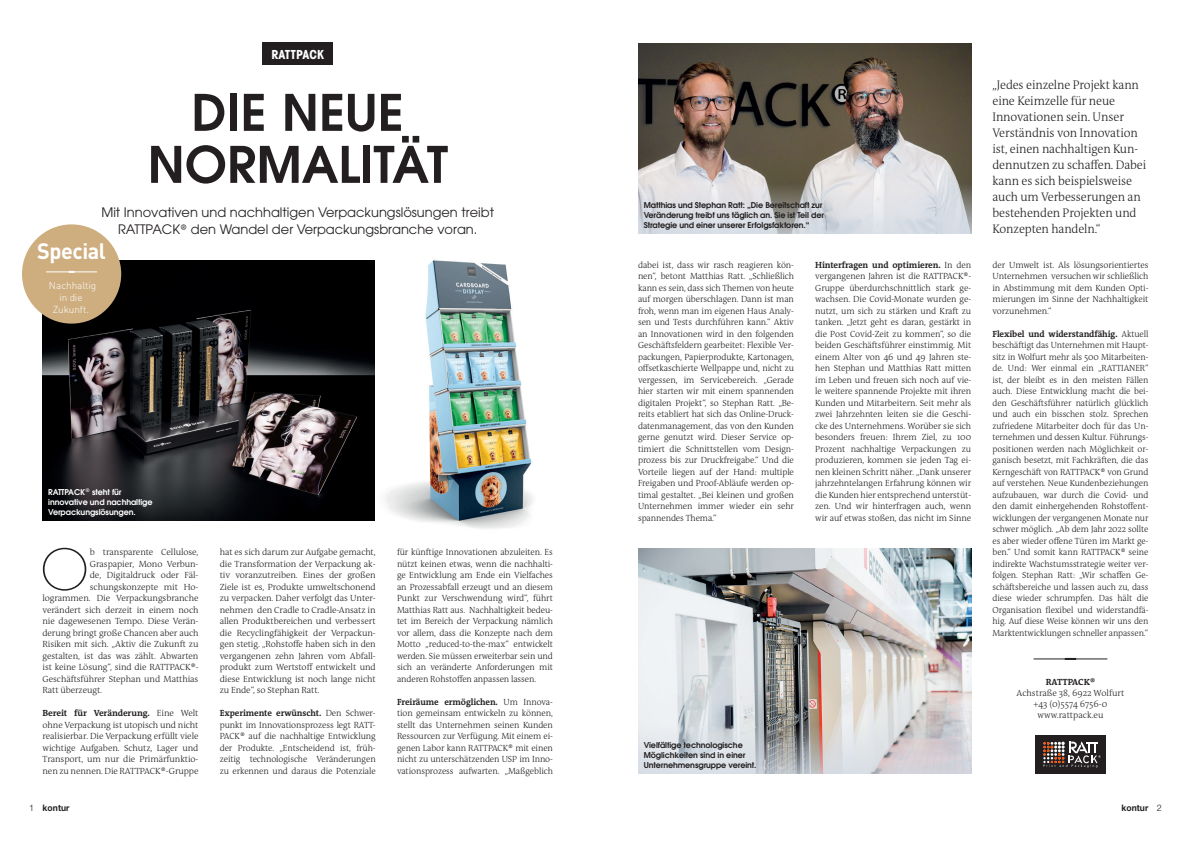
<style>
.page{position:relative;width:1191px;height:842px;background:#fff}
.page>*{position:absolute;margin:0;border:0;box-sizing:border-box;transform-origin:0 0}
.t1{font:200 56px "Avant Garde";color:#231f20}
.beilage_Titel{font:600 50px/52px "Avant Garde";color:#231f20;text-align:center}
.t2{font:700 22px "DINCE";letter-spacing:-.02em;color:#fff}
.beilage_Vorspann{font:13px/17px "Avant Garde";color:#231f20;text-align:center}
.beilage_Zitat_Text{font:300 12.5px/16px "The Antiqua B W3";letter-spacing:-.01em;color:#231f20;scale:.96 1}
.t3{font:700 condensed 12.5px "Avant Garde";color:#fff}
.t4{font:300 10px/12px "DINCE";letter-spacing:-.01em;color:#fff;text-align:center}
.beilage_Text{font:300 9px/11.5px "The Antiqua B W3";letter-spacing:-.01em;color:#231f20;text-align:justify}
.beilage_Text-2{font:300 9px/11.5px "The Antiqua B W3";letter-spacing:-.01em;color:#231f20;text-align:justify;scale:.96 1}
.beilage_Factbox_Text{font:300 9px "The Antiqua B W3";color:#231f20}
.t5{font:700 9px "Helvetica Neue";letter-spacing:.01em;color:#231f20;scale:.95 1}
.beilage_Factbox_Text-2{font:700 9px "The Antiqua B W7";color:#231f20}
.beilage_BU{font:600 8px/10px "Avant Garde";letter-spacing:-.01em;color:#231f20}
.beilage_BU-2{font:600 8px/10px "Avant Garde";letter-spacing:-.01em;color:#fff}
.s1{font-family:"The Antiqua B W3";font-weight:300}
.s2{font-family:"The Antiqua B W3";font-weight:300;font-size:9px}
.s3{font-family:"The Antiqua B W7";font-weight:700}
.s4{font-weight:300}
</style>
<div class="page">
<img style="left:43px;top:261px;width:332px;height:260px">
<img style="left:385px;top:260px;width:148px;height:269px">
<img style="left:638px;top:549px;width:333px;height:175px">
<img style="left:638px;top:43px;width:333px;height:140px">
<div style="left:262px;top:43px;width:71px;height:22px;background:#231f20"></div>
<hr style="left:1033px;top:659px;width:74px;height:1px;background:#231f20">
<svg style="left:1064px;top:658px;width:12px;height:2px"></svg>
<div style="left:22px;top:224px;width:99px;height:100px;background:#ceae7f;border-radius:50%"></div>
<hr style="left:46px;top:272px;width:51px;height:1px;background:#fff">
<svg style="left:638px;top:183px;width:333px;height:50px;background:#d2d4d8"></svg>
<svg style="left:638px;top:724px;width:333px;height:50px;background:#cbccd0"></svg>
<div style="left:1035px;top:735px;width:70px;height:39px;background:#231f20"></div>
<svg style="left:1043px;top:741px;width:57px;height:27px"></svg>
<p class="t3" style="left:271px;top:46px;width:54px">RATTPACK</p>
<p class="beilage_Titel" style="left:148px;top:86px;width:302px">DIE NEUE<br>NORMALITÄT</p>
<p class="beilage_Vorspann" style="left:101px;top:204px;width:394px">Mit Innovativen und nachhaltigen Verpackungslösungen treibt<br>RATTPACK<span class="s1">®</span> den Wandel der Verpackungsbranche voran.</p>
<p class="t2" style="left:37px;top:237px;width:70px">Special</p>
<p class="t4" style="left:49px;top:280px;width:49px">Nachhaltig in die<br>Zukunft.</p>
<p class="beilage_BU-2" style="left:48px;top:487px;width:106px">RATTPACK<span class="s2">®</span> steht für innovative und nachhaltige<br>Verpackungslösungen.</p>
<p class="t1" style="left:41px;top:537px;width:50px">O</p>
<p class="beilage_Text" style="left:90px;top:547px;width:110px">b transparente Cellulose,</p>
<p class="beilage_Text" style="left:90px;top:558px;width:110px">Graspapier, Mono Verbun-</p>
<p class="beilage_Text" style="left:90px;top:570px;width:110px">de, Digitaldruck oder Fäl-</p>
<p class="beilage_Text" style="left:90px;top:581px;width:110px">schungskonzepte mit Ho-</p>
<p class="beilage_Text" style="left:43px;top:593px;width:157px">logrammen. Die Verpackungsbranche</p>
<p class="beilage_Text" style="left:43px;top:604px;width:157px">verändert sich derzeit in einem noch</p>
<p class="beilage_Text" style="left:43px;top:616px;width:157px">nie dagewesenen Tempo. Diese Verän-</p>
<p class="beilage_Text" style="left:43px;top:627px;width:157px">derung bringt große Chancen aber auch</p>
<p class="beilage_Text" style="left:43px;top:639px;width:157px">Risiken mit sich. „Aktiv die Zukunft zu</p>
<p class="beilage_Text" style="left:43px;top:650px;width:157px">gestalten, ist das was zählt. Abwarten</p>
<p class="beilage_Text" style="left:43px;top:662px;width:157px">ist keine Lösung“, sind die RATTPACK®-</p>
<p class="beilage_Text" style="left:43px;top:673px;width:157px">Geschäftsführer Stephan und Matthias</p>
<p class="beilage_Text" style="left:43px;top:685px;width:61px">Ratt überzeugt.</p>
<p class="beilage_Text" style="left:43px;top:708px;width:157px"><span class="s3">Bereit für Veränderung.</span> Eine Welt ohne Verpackung ist utopisch und nicht realisierbar. Die Verpackung erfüllt viele wichtige Aufgaben. Schutz, Lager und Transport, um nur die Primärfunktio&shy;nen zu nennen. Die RATTPACK®-Gruppe</p>
<p class="beilage_Text" style="left:220px;top:547px;width:157px">hat es sich darum zur Aufgabe gemacht, die Transformation der Verpackung ak&shy;tiv voranzutreiben. Eines der großen Ziele ist es, Produkte umweltschonend zu verpacken. Daher verfolgt das Unter&shy;nehmen den Cradle to Cradle-Ansatz in allen Produktbereichen und verbessert die Recyclingfähigkeit der Verpackun&shy;gen stetig. „Rohstoffe haben sich in den vergangenen zehn Jahren vom Abfall&shy;produkt zum Wertstoff entwickelt und diese Entwicklung ist noch lange nicht zu Ende“, so Stephan Ratt.</p>
<p class="beilage_Text" style="left:220px;top:708px;width:157px"><span class="s3">Experimente erwünscht.</span> Den Schwer&shy;punkt im Innovationsprozess legt RATT-PACK® auf die nachhaltige Entwicklung der Produkte. „Entscheidend ist, früh&shy;zeitig technologische Veränderungen zu erkennen und daraus die Potenziale</p>
<p class="beilage_Text" style="left:397px;top:547px;width:157px">für künftige Innovationen abzuleiten. Es nützt keinen etwas, wenn die nachhalti&shy;ge Entwicklung am Ende ein Vielfaches an Prozessabfall erzeugt und an diesem Punkt zur Verschwendung wird“, führt Matthias Ratt aus. Nachhaltigkeit bedeu&shy;tet im Bereich der Verpackung nämlich vor allem, dass die Konzepte nach dem Motto „reduced-to-the-max“ entwickelt werden. Sie müssen erweiterbar sein und sich an veränderte Anforderungen mit anderen Rohstoffen anpassen lassen.</p>
<p class="beilage_Text" style="left:397px;top:696px;width:157px"><span class="s3">Freiräume ermöglichen.</span> Um Innova&shy;tion gemeinsam entwickeln zu können, stellt das Unternehmen seinen Kunden Ressourcen zur Verfügung. Mit einem ei&shy;genen Labor kann RATTPACK® mit einen nicht zu unterschätzenden USP im Inno&shy;vationsprozess aufwarten. „Maßgeblich</p>
<p class="beilage_BU" style="left:643px;top:200px;width:182px">Matthias und Stephan Ratt: „Die Bereitschaft zur<br>Veränderung treibt uns täglich an. Sie ist Teil der<br>Strategie und einer unserer Erfolgsfaktoren.“</p>
<p class="beilage_Text" style="left:638px;top:259px;width:157px">dabei ist, dass wir rasch reagieren kön&shy;nen“, betont Matthias Ratt. „Schließlich kann es sein, dass sich Themen von heute auf morgen überschlagen. Dann ist man froh, wenn man im eigenen Haus Analy&shy;sen und Tests durchführen kann.“ Aktiv an Innovationen wird in den folgenden Geschäftsfeldern gearbeitet: Flexible Ver&shy;packungen, Papierprodukte, Kartonagen, offsetkaschierte Wellpappe und, nicht zu vergessen, im Servicebereich. „Gerade hier starten wir mit einem spannenden digitalen Projekt“, so Stephan Ratt. „Be&shy;reits etabliert hat sich das Online-Druck&shy;datenmanagement, das von den Kunden gerne genutzt wird. Dieser Service op&shy;timiert die Schnittstellen vom Design&shy;prozess bis zur Druckfreigabe.“ Und die Vorteile liegen auf der Hand: multiple Freigaben und Proof-Abläufe werden op&shy;timal gestaltet. „Bei kleinen und großen Unternehmen immer wieder ein sehr spannendes Thema.“</p>
<p class="beilage_Text" style="left:815px;top:259px;width:157px"><span class="s3">Hinterfragen und optimieren.</span> In den vergangenen Jahren ist die RATTPACK®- Gruppe überdurchschnittlich stark ge&shy;wachsen. Die Covid-Monate wurden ge&shy;nutzt, um sich zu stärken und Kraft zu tanken. „Jetzt geht es daran, gestärkt in die Post Covid-Zeit zu kommen“, so die beiden Geschäftsführer einstimmig. Mit einem Alter von 46 und 49 Jahren ste&shy;hen Stephan und Matthias Ratt mitten im Leben und freuen sich noch auf vie&shy;le weitere spannende Projekte mit ihren Kunden und Mitarbeitern. Seit mehr als zwei Jahrzehnten leiten sie die Geschi&shy;cke des Unternehmens. Worüber sie sich besonders freuen: Ihrem Ziel, zu 100<br>Prozent nachhaltige Verpackungen zu produzieren, kommen sie jeden Tag ei&shy;nen kleinen Schritt näher. „Dank unserer jahrzehntelangen Erfahrung können wir die Kunden hier entsprechend unterstüt&shy;zen. Und wir hinterfragen auch, wenn wir auf etwas stoßen, das nicht im Sinne</p>
<p class="beilage_BU" style="left:643px;top:740px;width:114px">Vielfältige technologische<br>Möglichkeiten sind in einer<br>Unternehmensgruppe vereint.</p>
<p class="beilage_Zitat_Text" style="left:992px;top:77px;width:162px">„Jedes einzelne Projekt kann eine Keimzelle für neue<br>Innovationen sein. Unser<br>Verständnis von Innovation ist, einen nachhaltigen Kun&shy;dennutzen zu schaffen. Dabei kann es sich beispielsweise auch um Verbesserungen an bestehenden Projekten und<br>Konzepten handeln.“</p>
<p class="beilage_Text" style="left:992px;top:259px;width:157px">der Umwelt ist. Als lösungsorientiertes Unternehmen versuchen wir schließlich in Abstimmung mit dem Kunden Opti&shy;mierungen im Sinne der Nachhaltigkeit vorzunehmen.“</p>
<p class="beilage_Text-2" style="left:992px;top:328px;width:164px"><span class="s3">Flexibel und widerstandfähig.</span> Aktuell beschäftigt das Unternehmen mit Haupt&shy;sitz in Wolfurt mehr als 500 Mitarbeiten&shy;de. Und: Wer einmal ein „RATTIANER“ ist, der bleibt es in den meisten Fällen auch. Diese Entwicklung macht die bei&shy;den Geschäftsführer natürlich glücklich und auch ein bisschen stolz. Sprechen zufriedene Mitarbeiter doch für das Un&shy;ternehmen und dessen Kultur. Führungs&shy;positionen werden nach Möglichkeit or&shy;ganisch besetzt, mit Fachkräften, die das Kerngeschäft von RATTPACK® von Grund auf verstehen. Neue Kundenbeziehungen aufzubauen, war durch die Covid- und den damit einhergehenden Rohstoffent&shy;wicklungen der vergangenen Monate nur schwer möglich. „Ab dem Jahr 2022 sollte es aber wieder offene Türen im Markt ge&shy;ben.“ Und somit kann RATTPACK® seine indirekte Wachstumsstrategie weiter ver&shy;folgen. Stephan Ratt: „Wir schaffen Ge&shy;schäftsbereiche und lassen auch zu, dass diese wieder schrumpfen. Das hält die Organisation flexibel und widerstandfä&shy;hig. Auf diese Weise können wir uns den Marktentwicklungen schneller anpassen.“</p>
<p class="beilage_Factbox_Text-2" style="left:1045px;top:676px;width:51px">RATTPACK®</p>
<p class="beilage_Factbox_Text" style="left:1016px;top:687px;width:109px">Achstraße 38, 6922 Wolfurt</p>
<p class="beilage_Factbox_Text" style="left:1033px;top:698px;width:75px">+43 (0)5574 6756-0</p>
<p class="beilage_Factbox_Text" style="left:1037px;top:709px;width:68px">www.rattpack.eu</p>
<p class="t5" style="left:29px;top:802px;width:44px"><span class="s4">1</span> kontur</p>
<p class="t5" style="left:1121px;top:802px;width:44px">kontur <span class="s4">2</span></p>
</div>
